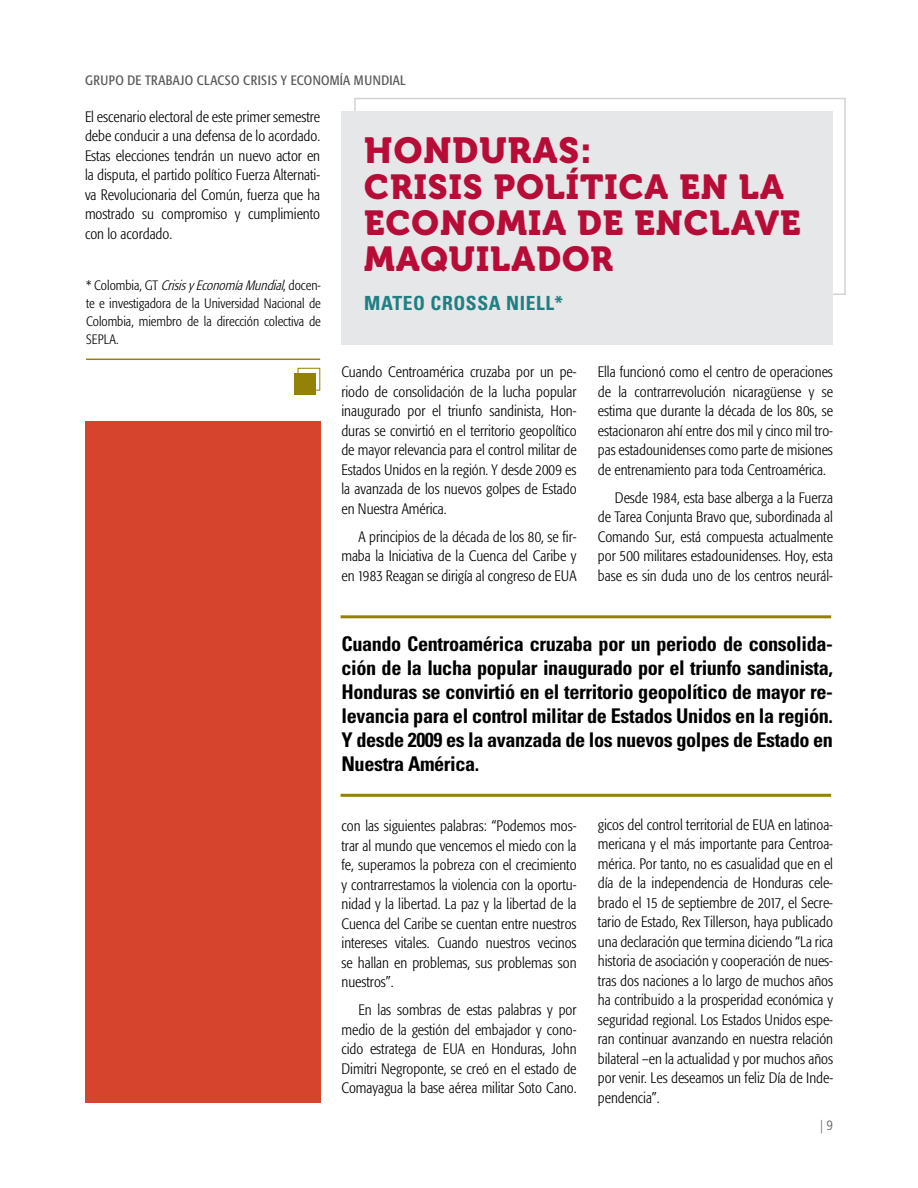
<style>
.page{position:relative;width:918px;height:1188px;background:#fff}
.page>*{position:absolute;margin:0;border:0;box-sizing:border-box;transform-origin:0 0}
.t1{font:36px "Museo 900";letter-spacing:.03em;color:#b70c38}
.t2{font:34.5px/36px "Museo 900";letter-spacing:.03em;color:#b70c38}
.t3{font:700 condensed 20.25px/24px "Univers LT Std";letter-spacing:-.02em;color:#000;text-align:justify}
.t4{font:700 condensed 19.5px "Univers LT Std";letter-spacing:.03em;color:#207f83}
.t5{font:300 condensed 15px/19.5px "Formata";color:#000;text-align:justify}
.t6{font:300 condensed 13.5px/18px "Formata";color:#000;text-align:justify}
.t7{font:condensed 13.5px "Formata";letter-spacing:.02em;color:#58595b}
.t8{font:300 condensed 13.5px "Frutiger LT Std";color:#58595b}
.s1{font-style:italic}
</style>
<div class="page">
<div style="left:298px;top:368px;width:22px;height:23px;border:1px solid #938207"></div>
<div style="left:294px;top:373px;width:22px;height:22px;background:#938207"></div>
<hr style="left:86px;top:359px;width:234px;height:1px;background:#938207">
<div style="left:354px;top:98px;width:492px;height:197px;border:2px solid #d1d3d4"></div>
<div style="left:341px;top:111px;width:492px;height:233px;background:#e6e7e8"></div>
<hr style="left:341px;top:615px;width:490px;height:3px;background:#938207">
<hr style="left:341px;top:794px;width:490px;height:3px;background:#938207">
<div style="left:85px;top:421px;width:235px;height:682px;background:#d7442d"></div>
<p class="t7" style="left:85px;top:72px;width:322px">GRUPO DE TRABAJO CLACSO CRISIS Y ECONOMÍA MUNDIAL</p>
<p class="t5" style="left:85px;top:107px;width:237px">El escenario electoral de este primer semestre debe conducir a una defensa de lo acordado.<br>Estas elecciones tendrán un nuevo actor en la disputa, el partido político Fuerza Alternati&shy;va Revolucionaria del Común, fuerza que ha mostrado su compromiso y cumplimiento con lo acordado.</p>
<p class="t6" style="left:86px;top:276px;width:236px">* C o l o m b i a , G T <span class="s1">Crisisy EconomíaMundial</span>, d o c e n - te e investigadora de la Universidad Nacional de Colombia, miembro de la dirección colectiva de SEPLA.</p>
<h1 class="t1" style="left:364px;top:130px;width:229px">HONDURAS:</h1>
<h2 class="t2" style="left:364px;top:169px;width:438px">CRISIS POLÍTICA EN LA<br>ECONOMIA DE ENCLAVE<br>MAQUILADOR</h2>
<h3 class="t4" style="left:364px;top:291px;width:200px">MATEO CROSSA NIELL*</h3>
<p class="t5" style="left:341px;top:363px;width:237px">Cuando Centroamérica cruzaba por un pe&shy;riodo de consolidación de la lucha popular inaugurado por el triunfo sandinista, Hon&shy;duras se convirtió en el territorio geopolítico de mayor relevancia para el control militar de Estados Unidos en la región. Y desde 2009 es la avanzada de los nuevos golpes de Estado en Nuestra América.</p>
<p class="t5" style="left:341px;top:527px;width:237px;text-indent:17px">A principios de la década de los 80, se fir&shy;maba la Iniciativa de la Cuenca del Caribe y en 1983 Reagan se dirigía al congreso de EUA</p>
<p class="t5" style="left:598px;top:363px;width:237px">Ella funcionó como el centro de operaciones de la contrarrevolución nicaragüense y se estima que durante la década de los 80s, se estacionaron ahí entre dos mil y cinco mil tro&shy;pas estadounidenses como parte de misiones de entrenamiento para toda Centroamérica.</p>
<p class="t5" style="left:598px;top:488px;width:237px;text-indent:17px">Desde 1984, esta base alberga a la Fuerza de Tarea Conjunta Bravo que, subordinada al Comando Sur, está compuesta actualmente por 500 militares estadounidenses. Hoy, esta base es sin duda uno de los centros neurál-</p>
<p class="t3" style="left:342px;top:631px;width:493px">Cuando Centroamérica cruzaba por un periodo de consolida&shy;ción de la lucha popular inaugurado por el triunfo sandinista, Honduras se convirtió en el territorio geopolítico de mayor re&shy;levancia para el control militar de Estados Unidos en la región.<br>Y desde 2009 es la avanzada de los nuevos golpes de Estado en Nuestra América.</p>
<p class="t5" style="left:342px;top:817px;width:237px">con las siguientes palabras: “Podemos mos&shy;trar al mundo que vencemos el miedo con la fe, superamos la pobreza con el crecimiento y contrarrestamos la violencia con la oportu&shy;nidad y la libertad. La paz y la libertad de la Cuenca del Caribe se cuentan entre nuestros intereses vitales. Cuando nuestros vecinos se hallan en problemas, sus problemas son nuestros”.</p>
<p class="t5" style="left:342px;top:1001px;width:237px;text-indent:17px">En las sombras de estas palabras y por medio de la gestión del embajador y cono&shy;cido estratega de EUA en Honduras, John Dimitri Negroponte, se creó en el estado de Comayagua la base aérea militar Soto Cano.</p>
<p class="t5" style="left:598px;top:815px;width:237px">gicos del control territorial de EUA en latinoa&shy;mericana y el más importante para Centroa&shy;mérica. Por tanto, no es casualidad que en el día de la independencia de Honduras cele&shy;brado el 15 de septiembre de 2017, el Secre&shy;tario de Estado, Rex Tillerson, haya publicado una declaración que termina diciendo “La rica historia de asociación y cooperación de nues&shy;tras dos naciones a lo largo de muchos años ha contribuido a la prosperidad económica y seguridad regional. Los Estados Unidos espe&shy;ran continuar avanzando en nuestra relación bilateral –en la actualidad y por muchos años por venir. Les deseamos un feliz Día de Inde&shy;pendencia”.</p>
<p class="t8" style="left:820px;top:1117px;width:14px">| 9</p>
</div>
